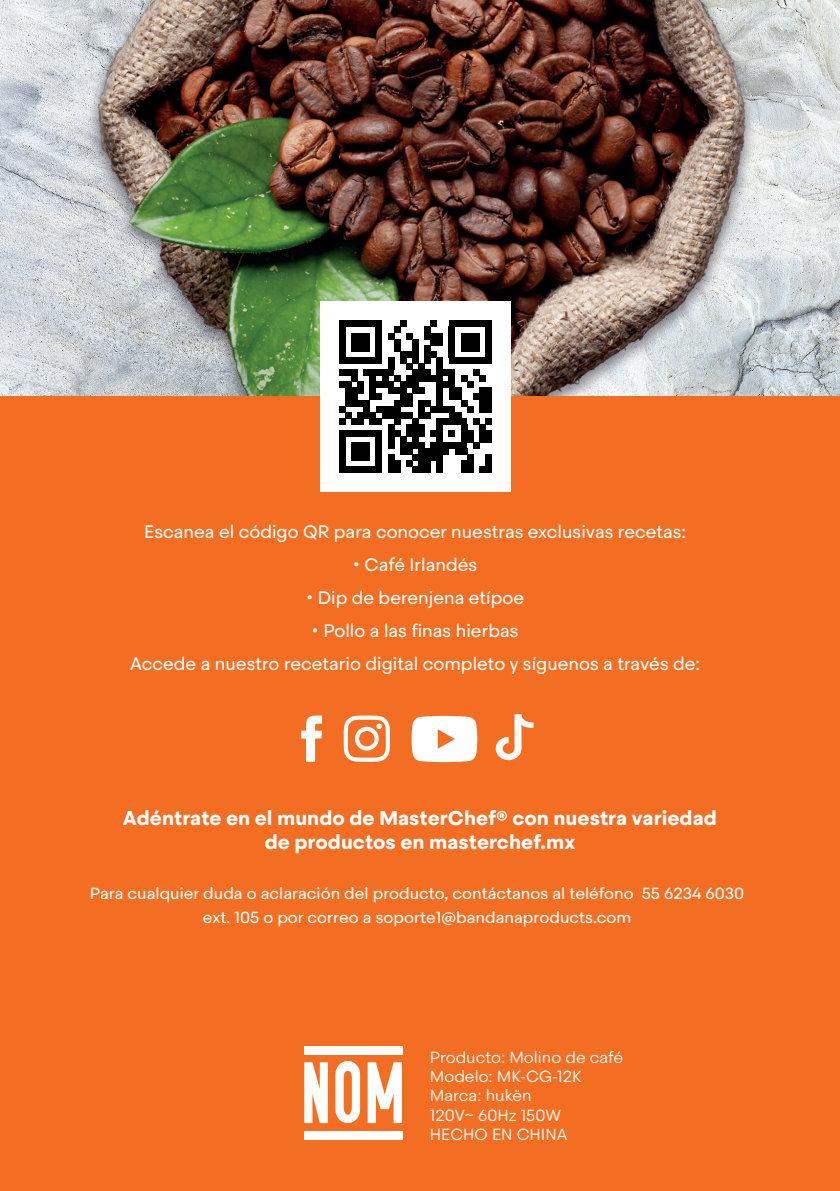
<style>
.page{position:relative;width:840px;height:1191px;background:#fff}
.page>*{position:absolute;margin:0;border:0;box-sizing:border-box;transform-origin:0 0}
.t1{font:700 20px/24px "Steradian";color:#fff;text-align:center}
.t2{font:18px/33px "Steradian";color:#fff;text-align:center}
.t3{font:16px/24px "Steradian";color:#fff;text-align:center}
.t4{font:300 16px/19.2px "Steradian";color:#fff}
</style>
<div class="page">
<div style="left:0;top:0;width:839px;height:1191px;background:#f36e23"></div>
<svg style="left:301px;top:715px;width:21px;height:47px"></svg>
<svg style="left:343px;top:715px;width:47px;height:47px"></svg>
<svg style="left:411px;top:716px;width:66px;height:46px;background:#fdeee5"></svg>
<svg style="left:495px;top:714px;width:38px;height:46px"></svg>
<div style="left:304px;top:1045px;width:99px;height:9px;background:#fff"></div>
<div style="left:304px;top:1131px;width:99px;height:9px;background:#fff"></div>
<svg style="left:304px;top:1062px;width:24px;height:61px"></svg>
<svg style="left:367px;top:1062px;width:34px;height:61px"></svg>
<svg style="left:335px;top:1061px;width:25px;height:62px"></svg>
<img style="left:0;top:0;width:839px;height:395px">
<div style="left:320px;top:302px;width:190px;height:190px;background:#fff"></div>
<svg style="left:424px;top:321px;width:12px;height:12px"></svg>
<div style="left:424px;top:333px;width:18px;height:6px;background:#000001"></div>
<div style="left:430px;top:339px;width:12px;height:6px;background:#000001"></div>
<svg style="left:388px;top:321px;width:30px;height:30px"></svg>
<svg style="left:424px;top:345px;width:6px;height:6px"></svg>
<div style="left:400px;top:351px;width:18px;height:6px;background:#000001"></div>
<div style="left:424px;top:351px;width:12px;height:6px;background:#000001"></div>
<svg style="left:388px;top:357px;width:6px;height:12px"></svg>
<svg style="left:400px;top:357px;width:30px;height:12px"></svg>
<svg style="left:436px;top:357px;width:6px;height:12px"></svg>
<div style="left:339px;top:369px;width:18px;height:6px;background:#000001"></div>
<div style="left:363px;top:369px;width:31px;height:6px;background:#000001"></div>
<div style="left:412px;top:369px;width:18px;height:6px;background:#000001"></div>
<div style="left:436px;top:369px;width:19px;height:6px;background:#000001"></div>
<svg style="left:473px;top:369px;width:6px;height:6px"></svg>
<div style="left:351px;top:375px;width:6px;height:7px;background:#000001"></div>
<div style="left:369px;top:375px;width:6px;height:7px;background:#000001"></div>
<div style="left:382px;top:375px;width:6px;height:7px;background:#000001"></div>
<div style="left:394px;top:375px;width:6px;height:7px;background:#000001"></div>
<div style="left:406px;top:375px;width:36px;height:7px;background:#000001"></div>
<div style="left:448px;top:375px;width:7px;height:7px;background:#000001"></div>
<div style="left:461px;top:375px;width:6px;height:7px;background:#000001"></div>
<div style="left:479px;top:375px;width:6px;height:7px;background:#000001"></div>
<div style="left:339px;top:382px;width:12px;height:6px;background:#000001"></div>
<svg style="left:357px;top:382px;width:6px;height:6px"></svg>
<div style="left:369px;top:382px;width:25px;height:6px;background:#000001"></div>
<div style="left:400px;top:382px;width:18px;height:6px;background:#000001"></div>
<div style="left:436px;top:382px;width:19px;height:6px;background:#000001"></div>
<svg style="left:467px;top:382px;width:6px;height:6px"></svg>
<div style="left:345px;top:388px;width:18px;height:6px;background:#000001"></div>
<svg style="left:369px;top:388px;width:6px;height:6px"></svg>
<div style="left:388px;top:388px;width:18px;height:6px;background:#000001"></div>
<div style="left:412px;top:388px;width:12px;height:6px;background:#000001"></div>
<div style="left:448px;top:388px;width:13px;height:6px;background:#000001"></div>
<div style="left:479px;top:388px;width:12px;height:6px;background:#000001"></div>
<div style="left:345px;top:394px;width:12px;height:6px;background:#000001"></div>
<div style="left:369px;top:394px;width:13px;height:6px;background:#000001"></div>
<div style="left:400px;top:394px;width:12px;height:6px;background:#000001"></div>
<div style="left:448px;top:394px;width:13px;height:6px;background:#000001"></div>
<div style="left:473px;top:394px;width:18px;height:6px;background:#000001"></div>
<div style="left:345px;top:400px;width:24px;height:6px;background:#000001"></div>
<div style="left:394px;top:400px;width:18px;height:6px;background:#000001"></div>
<div style="left:418px;top:400px;width:12px;height:6px;background:#000001"></div>
<svg style="left:436px;top:388px;width:6px;height:18px"></svg>
<div style="left:479px;top:400px;width:12px;height:6px;background:#000001"></div>
<svg style="left:363px;top:406px;width:6px;height:6px"></svg>
<div style="left:375px;top:406px;width:25px;height:6px;background:#000001"></div>
<svg style="left:418px;top:406px;width:6px;height:6px"></svg>
<div style="left:430px;top:406px;width:25px;height:6px;background:#000001"></div>
<svg style="left:461px;top:400px;width:12px;height:12px"></svg>
<div style="left:479px;top:406px;width:12px;height:6px;background:#000001"></div>
<div style="left:357px;top:412px;width:18px;height:6px;background:#000001"></div>
<div style="left:382px;top:412px;width:30px;height:6px;background:#000001"></div>
<div style="left:418px;top:412px;width:12px;height:6px;background:#000001"></div>
<div style="left:448px;top:412px;width:13px;height:6px;background:#000001"></div>
<svg style="left:339px;top:406px;width:12px;height:18px"></svg>
<div style="left:351px;top:418px;width:12px;height:6px;background:#000001"></div>
<div style="left:369px;top:418px;width:13px;height:6px;background:#000001"></div>
<svg style="left:412px;top:418px;width:6px;height:6px"></svg>
<div style="left:436px;top:418px;width:31px;height:6px;background:#000001"></div>
<svg style="left:388px;top:418px;width:12px;height:12px"></svg>
<div style="left:406px;top:424px;width:18px;height:6px;background:#000001"></div>
<svg style="left:436px;top:424px;width:6px;height:6px"></svg>
<svg style="left:461px;top:424px;width:6px;height:6px"></svg>
<svg style="left:473px;top:418px;width:18px;height:12px"></svg>
<div style="left:388px;top:430px;width:12px;height:6px;background:#000001"></div>
<div style="left:406px;top:430px;width:18px;height:6px;background:#000001"></div>
<div style="left:430px;top:430px;width:12px;height:6px;background:#000001"></div>
<div style="left:448px;top:430px;width:7px;height:6px;background:#000001"></div>
<div style="left:461px;top:430px;width:12px;height:6px;background:#000001"></div>
<div style="left:479px;top:430px;width:12px;height:6px;background:#000001"></div>
<svg style="left:400px;top:436px;width:6px;height:6px"></svg>
<svg style="left:412px;top:436px;width:6px;height:6px"></svg>
<svg style="left:436px;top:436px;width:6px;height:6px"></svg>
<div style="left:461px;top:436px;width:12px;height:6px;background:#000001"></div>
<div style="left:479px;top:436px;width:12px;height:6px;background:#000001"></div>
<svg style="left:388px;top:436px;width:6px;height:12px"></svg>
<div style="left:400px;top:442px;width:24px;height:6px;background:#000001"></div>
<div style="left:430px;top:442px;width:37px;height:6px;background:#000001"></div>
<svg style="left:473px;top:442px;width:6px;height:6px"></svg>
<div style="left:400px;top:448px;width:12px;height:7px;background:#000001"></div>
<div style="left:418px;top:448px;width:30px;height:7px;background:#000001"></div>
<div style="left:455px;top:448px;width:12px;height:7px;background:#000001"></div>
<svg style="left:388px;top:455px;width:6px;height:6px"></svg>
<div style="left:412px;top:455px;width:30px;height:6px;background:#000001"></div>
<svg style="left:467px;top:455px;width:6px;height:6px"></svg>
<div style="left:388px;top:461px;width:12px;height:6px;background:#000001"></div>
<svg style="left:406px;top:461px;width:6px;height:6px"></svg>
<div style="left:418px;top:461px;width:12px;height:6px;background:#000001"></div>
<div style="left:461px;top:461px;width:12px;height:6px;background:#000001"></div>
<svg style="left:485px;top:455px;width:6px;height:12px"></svg>
<div style="left:388px;top:467px;width:12px;height:6px;background:#000001"></div>
<div style="left:412px;top:467px;width:18px;height:6px;background:#000001"></div>
<svg style="left:436px;top:461px;width:6px;height:12px"></svg>
<div style="left:461px;top:467px;width:12px;height:6px;background:#000001"></div>
<div style="left:479px;top:467px;width:12px;height:6px;background:#000001"></div>
<div style="left:339px;top:321px;width:43px;height:6px;background:#000001"></div>
<div style="left:375px;top:327px;width:7px;height:6px;background:#000001"></div>
<div style="left:375px;top:333px;width:7px;height:6px;background:#000001"></div>
<div style="left:375px;top:339px;width:7px;height:6px;background:#000001"></div>
<div style="left:375px;top:345px;width:7px;height:6px;background:#000001"></div>
<svg style="left:339px;top:327px;width:6px;height:30px"></svg>
<div style="left:375px;top:351px;width:7px;height:6px;background:#000001"></div>
<div style="left:339px;top:357px;width:43px;height:6px;background:#000001"></div>
<div style="left:351px;top:333px;width:18px;height:18px;background:#000001"></div>
<div style="left:448px;top:321px;width:43px;height:6px;background:#000001"></div>
<div style="left:448px;top:327px;width:7px;height:6px;background:#000001"></div>
<div style="left:448px;top:333px;width:7px;height:6px;background:#000001"></div>
<div style="left:448px;top:339px;width:7px;height:6px;background:#000001"></div>
<div style="left:448px;top:345px;width:7px;height:6px;background:#000001"></div>
<div style="left:448px;top:351px;width:7px;height:6px;background:#000001"></div>
<svg style="left:485px;top:327px;width:6px;height:30px"></svg>
<div style="left:448px;top:357px;width:43px;height:6px;background:#000001"></div>
<div style="left:461px;top:333px;width:18px;height:18px;background:#000001"></div>
<div style="left:339px;top:430px;width:43px;height:6px;background:#000001"></div>
<div style="left:375px;top:436px;width:7px;height:6px;background:#000001"></div>
<svg style="left:339px;top:436px;width:6px;height:12px"></svg>
<div style="left:375px;top:442px;width:7px;height:6px;background:#000001"></div>
<div style="left:339px;top:448px;width:6px;height:7px;background:#000001"></div>
<div style="left:375px;top:448px;width:7px;height:7px;background:#000001"></div>
<div style="left:375px;top:455px;width:7px;height:6px;background:#000001"></div>
<svg style="left:339px;top:455px;width:6px;height:12px"></svg>
<div style="left:375px;top:461px;width:7px;height:6px;background:#000001"></div>
<div style="left:339px;top:467px;width:43px;height:6px;background:#000001"></div>
<div style="left:351px;top:442px;width:18px;height:19px;background:#000001"></div>
<p class="t2" style="left:144px;top:515px;width:543px">Escanea el código QR para conocer nuestras exclusivas recetas:</p>
<p class="t2" style="left:353px;top:548px;width:125px">• Café Irlandés</p>
<p class="t2" style="left:306px;top:581px;width:219px">• Dip de berenjena etípoe</p>
<p class="t2" style="left:130px;top:614px;width:571px">• Pollo a las finas hierbas<br>Accede a nuestro recetario digital completo y síguenos a través de:</p>
<p class="t1" style="left:123px;top:806px;width:595px">Adéntrate en el mundo de MasterChef® con nuestra variedad de productos en masterchef.mx</p>
<p class="t3" style="left:90px;top:881px;width:655px">Para cualquier duda o aclaración del producto, contáctanos al teléfono 55 6234 6030 ext. 105 o por correo a soporte1@bandanaproducts.com</p>
<p class="t4" style="left:429px;top:1047px;width:195px">Producto: Molino de café<br>Modelo: MK-CG-12K<br>Marca: hukën<br>120V~ 60Hz 150W<br>HECHO EN CHINA</p>
</div>
